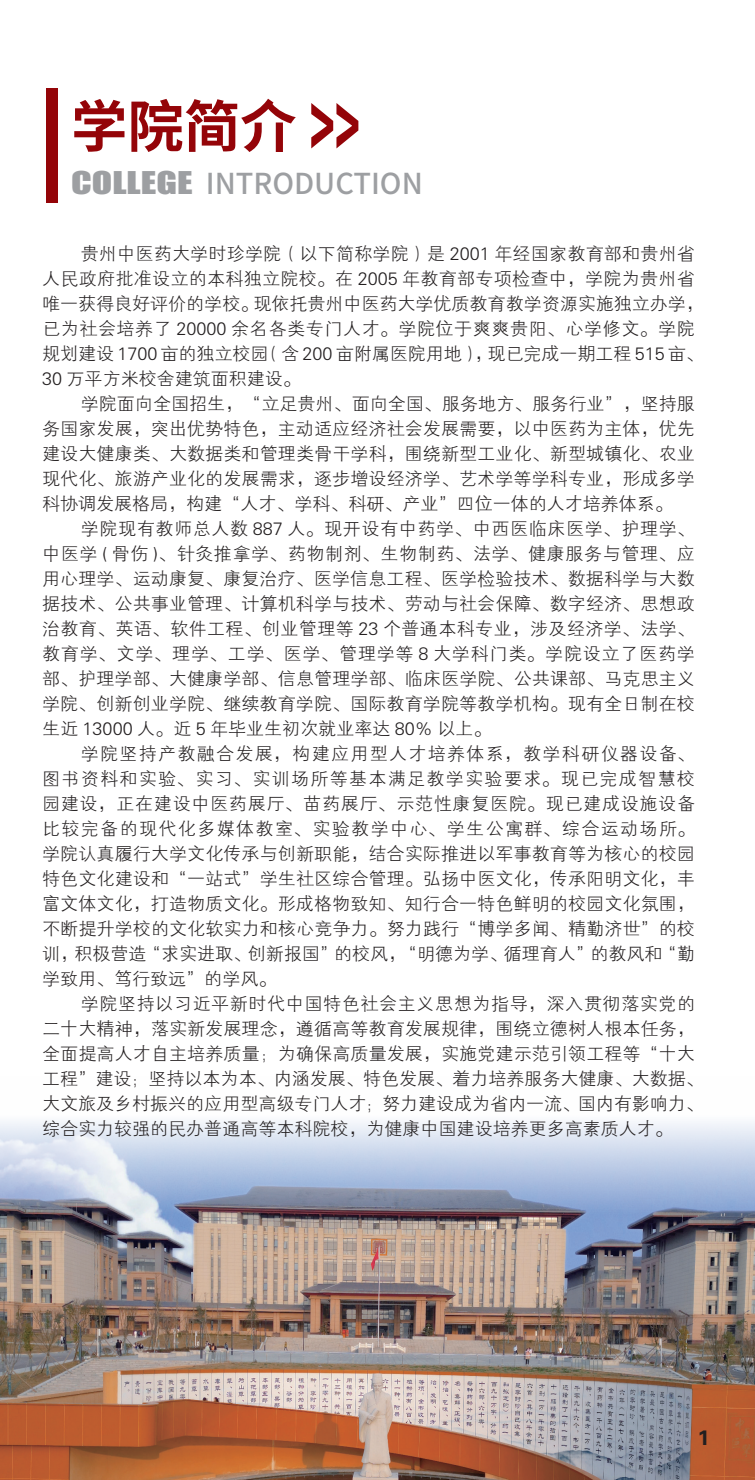
<style>
.page{position:relative;width:755px;height:1480px;background:#fff}
.page>*{position:absolute;margin:0;border:0;box-sizing:border-box;transform-origin:0 0}
.t1{font:700 56.2px "Source Han Sans SC";color:#940408}
.t2{font:500 28.8px "Source Han Sans SC";color:#9d9fa2}
.t3{font:21px "FZDHTK GBK1 0";color:#231f20}
.t4{font:18px/25px "FZXH1 JW GB1 0";color:#231f20;text-align:justify}
.s1{font-family:"Impact";font-weight:400}
</style>
<div class="page">
<img style="left:0;top:1121px;width:754px;height:359px">
<svg style="left:311px;top:103px;width:47px;height:45px"></svg>
<div style="left:46px;top:88px;width:12px;height:114px;background:#940408"></div>
<h1 class="t1" style="left:71px;top:95px;width:227px">学院简介</h1>
<h2 class="t2" style="left:71px;top:167px;width:353px"><span class="s1">COLLEGE</span> INTRODUCTION</h2>
<p class="t4" style="left:42px;top:241px;width:662px;text-align:left;text-indent:39px">贵州中医药大学时珍学院（以下简称学院）是 2001 年经国家教育部和贵州省人民政府批准设立的本科独立院校。在 2005 年教育部专项检查中，学院为贵州省唯一获得良好评价的学校。现依托贵州中医药大学优质教育教学资源实施独立办学，已为社会培养了 20000 余名各类专门人才。学院位于爽爽贵阳、心学修文。学院规划建设 1700 亩的独立校园（含 200 亩附属医院用地），现已完成一期工程 515 亩、30 万平方米校舍建筑面积建设。</p>
<p class="t4" style="left:42px;top:391px;width:653px;text-indent:39px">学院面向全国招生，“立足贵州、面向全国、服务地方、服务行业”，坚持服务国家发展，突出优势特色，主动适应经济社会发展需要，以中医药为主体，优先建设大健康类、大数据类和管理类骨干学科，围绕新型工业化、新型城镇化、农业现代化、旅游产业化的发展需求，逐步增设经济学、艺术学等学科专业，形成多学科协调发展格局，构建“人才、学科、科研、产业”四位一体的人才培养体系。</p>
<p class="t4" style="left:42px;top:516px;width:654px;text-indent:39px">学院现有教师总人数 887 人。现开设有中药学、中西医临床医学、护理学、中医学 ( 骨伤 )、针灸推拿学、药物制剂、生物制药、法学、健康服务与管理、应用心理学、运动康复、康复治疗、医学信息工程、医学检验技术、数据科学与大数据技术、公共事业管理、计算机科学与技术、劳动与社会保障、数字经济、思想政治教育、英语、软件工程、创业管理等 23 个普通本科专业，涉及经济学、法学、教育学、文学、理学、工学、医学、管理学等 8 大学科门类。学院设立了医药学部、护理学部、大健康学部、信息管理学部、临床医学院、公共课部、马克思主义学院、创新创业学院、继续教育学院、国际教育学院等教学机构。现有全日制在校生近 13000 人。近 5 年毕业生初次就业率达 80% 以上。</p>
<p class="t4" style="left:42px;top:741px;width:654px;text-indent:39px">学院坚持产教融合发展，构建应用型人才培养体系，教学科研仪器设备、图书资料和实验、实习、实训场所等基本满足教学实验要求。现已完成智慧校园建设，正在建设中医药展厅、苗药展厅、示范性康复医院。现已建成设施设备比较完备的现代化多媒体教室、实验教学中心、学生公寓群、综合运动场所。学院认真履行大学文化传承与创新职能，结合实际推进以军事教育等为核心的校园特色文化建设和“一站式”学生社区综合管理。弘扬中医文化，传承阳明文化，丰富文体文化，打造物质文化。形成格物致知、知行合一特色鲜明的校园文化氛围，不断提升学校的文化软实力和核心竞争力。努力践行“博学多闻、精勤济世”的校训，积极营造“求实进取、创新报国”的校风，“明德为学、循理育人”的教风和“勤学致用、笃行致远”的学风。</p>
<p class="t4" style="left:42px;top:991px;width:662px;text-align:left;text-indent:39px">学院坚持以习近平新时代中国特色社会主义思想为指导，深入贯彻落实党的二十大精神，落实新发展理念，遵循高等教育发展规律，围绕立德树人根本任务，全面提高人才自主培养质量；为确保高质量发展，实施党建示范引领工程等“十大工程”建设；坚持以本为本、内涵发展、特色发展、着力培养服务大健康、大数据、大文旅及乡村振兴的应用型高级专门人才；努力建设成为省内一流、国内有影响力、综合实力较强的民办普通高等本科院校，为健康中国建设培养更多高素质人才。</p>
<p class="t3" style="left:697px;top:1426px;width:13px">1</p>
</div>
